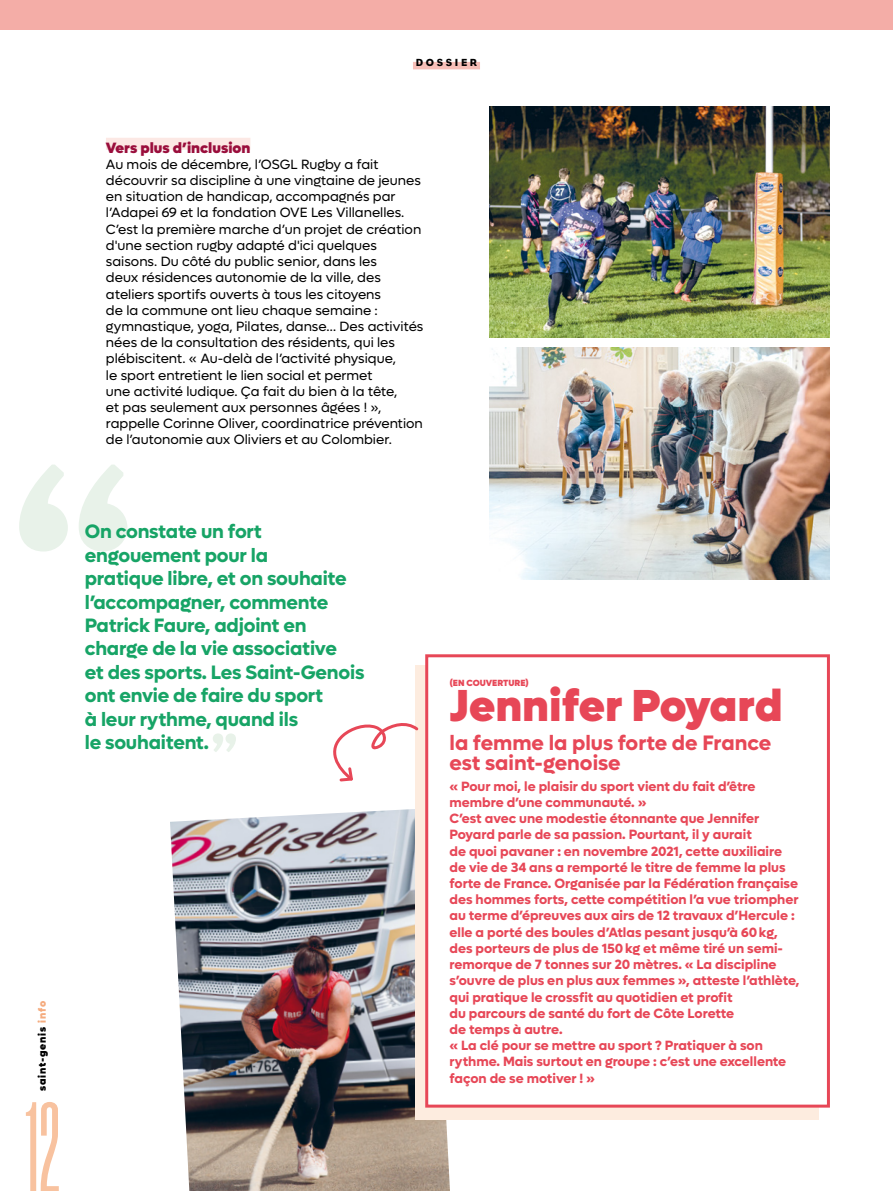
<style>
.page{position:relative;width:893px;height:1191px;background:#fff}
.page>*{position:absolute;margin:0;border:0;box-sizing:border-box;transform-origin:0 0}
.t1{font:500 93.9px "Tusker Grotesk 2500";color:#f8c29f}
.Intertitre-2{font:900 45px "Lufga";color:#e74757}
.Intertitre-2-2{font:700 21px "Lufga";color:#e74757}
.Texte-courant-regula{font:700 19.5px/23.4px "Lufga";letter-spacing:-.01em;color:#17a466}
.Soustitre{font:900 15px "Lufga";color:#9a0e3c}
.Intertitre-2-3{font:700 13.5px/16.2px "Lufga";color:#e74757}
.Texte-courant-regula-2{font:13.5px/16.2px "Lufga";color:#000}
.t2{font:900 10.5px "Lufga";letter-spacing:.08em;color:#000}
.t3{font:10.5px "Eagle";letter-spacing:.25em;color:#000}
.Intertitre-2-4{font:900 9px "Lufga";color:#e74757}
.s1{color:#f5ac7f}
</style>
<div class="page">
<div style="left:0;top:0;width:893px;height:30px;background:#f4ada7"></div>
<img style="left:170px;top:809px;width:280px;height:382px">
<div style="left:415px;top:665px;width:404px;height:454px;background:#fdecdf"></div>
<div style="left:427px;top:656px;width:401px;height:450px;background:#fff"></div>
<div style="left:425px;top:654px;width:405px;height:453px;border:3px solid #e74757"></div>
<svg style="left:333px;top:723px;width:86px;height:59px"></svg>
<div style="left:106px;top:138px;width:144px;height:12px;background:#fce8e4"></div>
<svg style="left:19px;top:465px;width:108px;height:86px"></svg>
<svg style="left:213px;top:733px;width:23px;height:19px"></svg>
<img style="left:489px;top:348px;width:340px;height:231px">
<img style="left:489px;top:106px;width:340px;height:231px">
<div style="left:413px;top:62px;width:67px;height:7px;background:#f7bfb8"></div>
<p class="t3" style="left:416px;top:56px;width:63px">DOSSIER</p>
<p class="Soustitre" style="left:106px;top:138px;width:146px">Vers plus d’inclusion</p>
<p class="Texte-courant-regula-2" style="left:106px;top:156px;width:319px">Au mois de décembre, l’OSGL Rugby a fait découvrir sa discipline à une vingtaine de jeunes en situation de handicap, accompagnés par l’Adapei 69 et la fondation OVE Les Villanelles.<br>C’est la première marche d’un projet de création d'une section rugby adapté d'ici quelques saisons. Du côté du public senior, dans les<br>deux résidences autonomie de la ville, des ateliers sportifs ouverts à tous les citoyens<br>de la commune ont lieu chaque semaine : gymnastique, yoga, Pilates, danse… Des activités nées de la consultation des résidents, qui les plébiscitent. « Au-delà de l’activité physique,</p>
<p class="Texte-courant-regula-2" style="left:106px;top:367px;width:268px">le sport entretient le lien social et permet</p>
<p class="Texte-courant-regula-2" style="left:106px;top:383px;width:293px">une activité ludique. Ça fait du bien à la tête,</p>
<p class="Texte-courant-regula-2" style="left:106px;top:399px;width:318px">et pas seulement aux personnes âgées ! », rappelle Corinne Oliver, coordinatrice prévention de l’autonomie aux Oliviers et au Colombier.</p>
<p class="Texte-courant-regula" style="left:85px;top:520px;width:264px">On constate un fort engouement pour la pratique libre, et on souhaite l’accompagner, commente<br>Patrick Faure, adjoint en charge de la vie associative</p>
<p class="Texte-courant-regula" style="left:85px;top:660px;width:281px">et des sports. Les Saint-Genois ont envie de faire du sport</p>
<p class="Texte-courant-regula" style="left:85px;top:707px;width:215px">à leur rythme, quand ils</p>
<p class="Texte-courant-regula" style="left:85px;top:730px;width:126px">le souhaitent.</p>
<p class="t2" style="left:36px;top:1091px;width:92px;rotate:-90deg">saint-genis <span class="s1">info</span></p>
<h1 class="t1" style="left:25px;top:1092px;width:36px">12</h1>
<p class="Intertitre-2-4" style="left:449px;top:677px;width:81px">(EN COUVERTURE)</p>
<p class="Intertitre-2" style="left:449px;top:678px;width:335px">Jennifer Poyard</p>
<p class="Intertitre-2-2" style="left:449px;top:730px;width:323px">la femme la plus forte de France</p>
<p class="Intertitre-2-2" style="left:449px;top:750px;width:173px">est saint-genoise</p>
<p class="Intertitre-2-3" style="left:449px;top:778px;width:352px">« Pour moi, le plaisir du sport vient du fait d’être membre d’une communauté. »<br>C’est avec une modestie étonnante que Jennifer Poyard parle de sa passion. Pourtant, il y aurait<br>de quoi pavaner : en novembre 2021, cette auxiliaire de vie de 34 ans a remporté le titre de femme la plus forte de France. Organisée par la Fédération française des hommes forts, cette compétition l’a vue triompher au terme d’épreuves aux airs de 12 travaux d’Hercule : elle a porté des boules d’Atlas pesant jusqu’à 60kg, des porteurs de plus de 150kg et même tiré un semi&shy;remorque de 7 tonnes sur 20 mètres. « La discipline s’ouvre de plus en plus aux femmes », atteste l’athlète, qui pratique le crossfit au quotidien et profit<br>du parcours de santé du fort de Côte Lorette<br>de temps à autre.<br>« La clé pour se mettre au sport ? Pratiquer à son rythme. Mais surtout en groupe : c’est une excellente façon de se motiver ! »</p>
</div>
